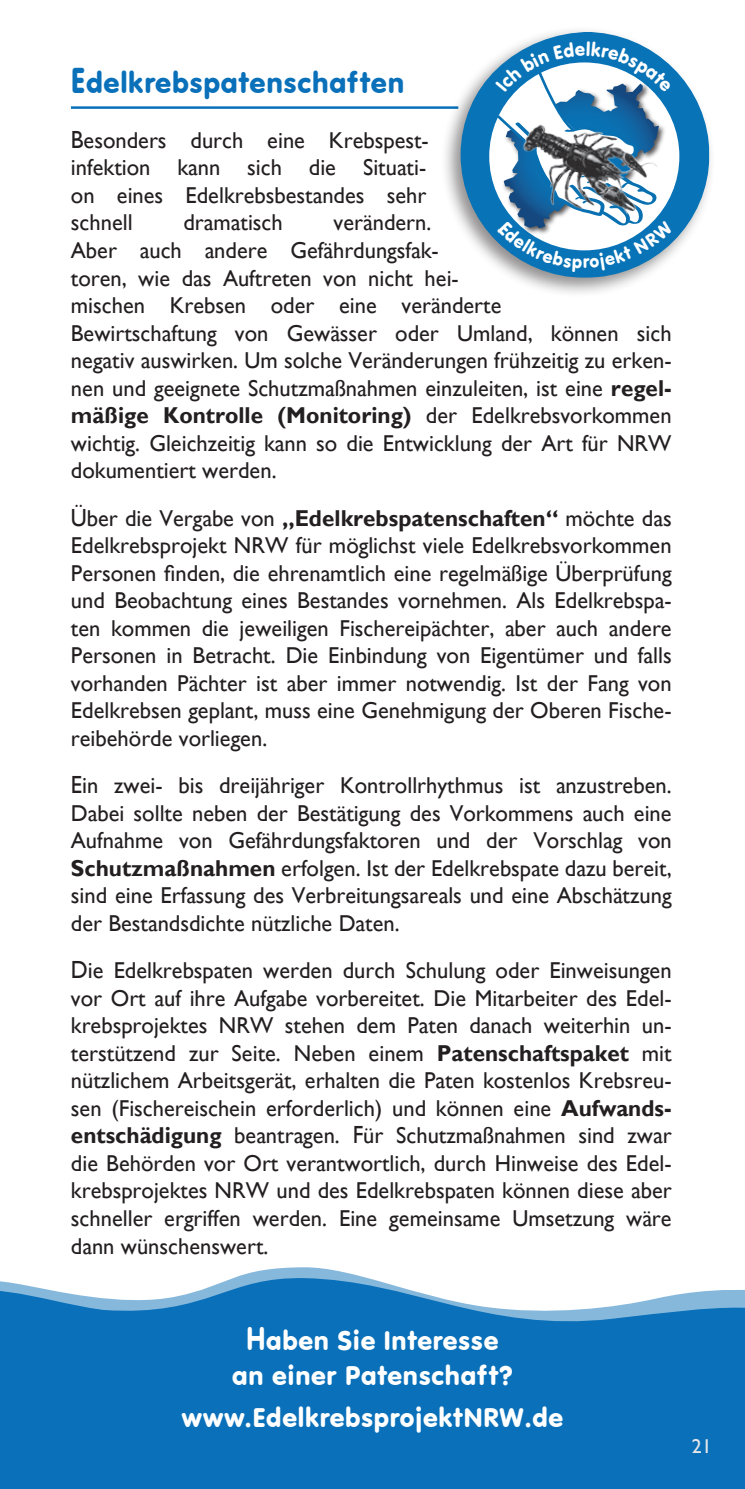
<style>
.page{position:relative;width:745px;height:1489px;background:#fff}
.page>*{position:absolute;margin:0;border:0;box-sizing:border-box;transform-origin:0 0}
.t1{font:30.5px "VAG Round";color:#0970b9}
.t2{font:28px/35px "VAG Round";color:#fff;text-align:center}
.t3{font:23px/27.5px "Gill Sans";color:#231f20;text-align:justify}
.t4{font:20px "Gill Sans";color:#e6e7e9}
.s1{font-size:37.5px}
.s2{font-size:24.75px}
.s3{font-weight:700}
.s4{font-size:34.5px}
</style>
<div class="page">
<div style="left:0;top:1330px;width:744px;height:158px;background:#0970b9"></div>
<svg style="left:0;top:1267px;width:744px;height:63px"></svg>
<hr style="left:71px;top:106px;width:387px;height:3px;background:#0970b9">
<div style="left:440px;top:26px;width:275px;height:272px;background:#231f20;opacity:.5"></div>
<svg style="left:460px;top:32px;width:249px;height:246px"></svg>
<div style="left:683px;top:1419px;width:61px;height:69px;background:#0970b9"></div>
<svg style="left:494px;top:41px;width:179px;height:231px"></svg>
<h1 class="t1" style="left:71px;top:65px;width:335px"><span class="s1">E</span>delkrebspatenschaften</h1>
<p class="t3" style="left:71px;top:126px;width:359px"><span class="s2">B</span>esonders durch eine Krebspest&shy;infektion kann sich die Situati&shy;on eines Edelkrebsbestandes sehr schnell</p>
<p class="t3" style="left:71px;top:209px;width:602px;text-align:left;text-indent:262px">verändern.<br>Aber auch andere Gefährdungsfak-<br>toren, wie das Auftreten von nicht hei-<br>mischen Krebsen oder eine veränderte<br>Bewirtschaftung von Gewässer oder Umland, können sich negativ auswirken. Um solche Veränderungen frühzeitig zu erken&shy;nen und geeignete Schutzmaßnahmen einzuleiten, ist eine <span class="s3">regel&shy;mäßige Kontrolle (Monitoring)</span> der Edelkrebsvorkommen wichtig. Gleichzeitig kann so die Entwicklung der Art für NRW dokumentiert werden.</p>
<p class="t3" style="left:71px;top:504px;width:602px"><span class="s2">Ü</span>ber die Vergabe von <span class="s3">„Edelkrebspatenschaften“</span> möchte das Edelkrebsprojekt NRW für möglichst viele Edelkrebsvorkommen Personen finden, die ehrenamtlich eine regelmäßige Überprüfung und Beobachtung eines Bestandes vornehmen. Als Edelkrebspa&shy;ten kommen die jeweiligen Fischereipächter, aber auch andere Personen in Betracht. Die Einbindung von Eigentümer und falls vorhanden Pächter ist aber immer notwendig. Ist der Fang von Edelkrebsen geplant, muss eine Genehmigung der Oberen Fische&shy;reibehörde vorliegen.</p>
<p class="t3" style="left:71px;top:771px;width:602px"><span class="s2">E</span>in zwei- bis dreijähriger Kontrollrhythmus ist anzustreben.<br>Dabei sollte neben der Bestätigung des Vorkommens auch eine Aufnahme von Gefährdungsfaktoren und der Vorschlag von <span class="s3">Schutzmaßnahmen</span> erfolgen. Ist der Edelkrebspate dazu bereit, sind eine Erfassung des Verbreitungsareals und eine Abschätzung der Bestandsdichte nützliche Daten.</p>
<p class="t3" style="left:71px;top:956px;width:602px"><span class="s2">D</span>ie Edelkrebspaten werden durch Schulung oder Einweisungen vor Ort auf ihre Aufgabe vorbereitet. Die Mitarbeiter des Edel&shy;krebsprojektes NRW stehen dem Paten danach weiterhin un&shy;terstützend zur Seite. Neben einem <span class="s3">Patenschaftspaket</span> mit nützlichem Arbeitsgerät, erhalten die Paten kostenlos Krebsreu&shy;sen (Fischereischein erforderlich) und können eine <span class="s3">Aufwands&shy;entschädigung</span> beantragen. <span class="s2">F</span>ür Schutzmaßnahmen sind zwar die Behörden vor Ort verantwortlich, durch Hinweise des Edel&shy;krebsprojektes NRW und des Edelkrebspaten können diese aber schneller ergriffen werden. Eine gemeinsame Umsetzung wäre dann wünschenswert.</p>
<p class="t3" style="left:183px;top:209px;width:101px">dramatisch</p>
<p class="t2" style="left:232px;top:1322px;width:282px"><span class="s4">H</span>aben Sie Interesse an einer Patenschaft?</p>
<p class="t2" style="left:181px;top:1399px;width:383px">www.EdelkrebsprojektNRW.de</p>
<p class="t4" style="left:691px;top:1434px;width:21px">21</p>
</div>
